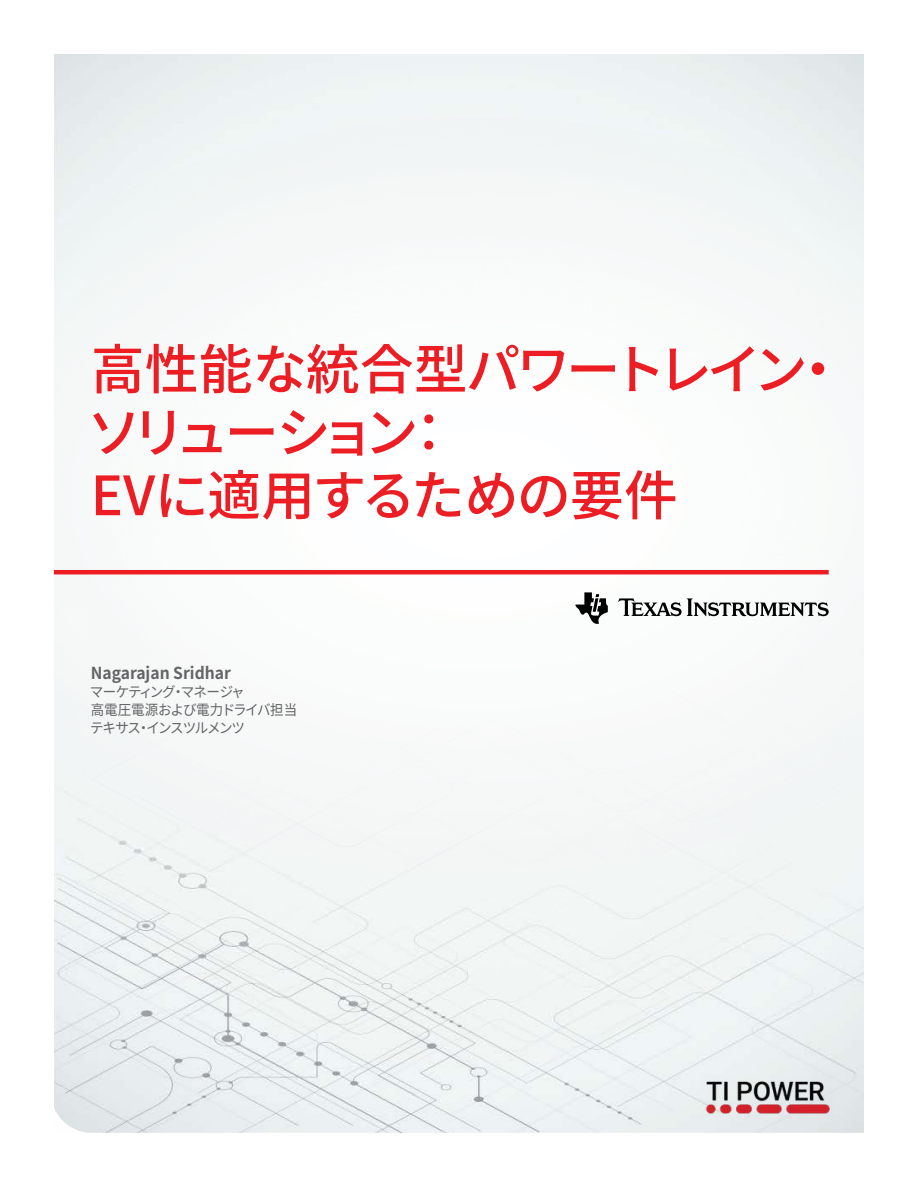
<style>
.page{position:relative;width:918px;height:1188px;background:#fff}
.page>*{position:absolute;margin:0;border:0;box-sizing:border-box;transform-origin:0 0}
.t1{font:500 54px/63px "Source Han Sans JP";letter-spacing:-.035em;color:#ed1d24}
.t2{font:700 16.5px "Source Han Sans JP";color:#636466;scale:.95 1}
.t3{font:14.25px/18px "Source Han Sans JP";letter-spacing:-.075em;color:#636466;scale:.95 1}
</style>
<div class="page">
<img style="left:54px;top:54px;width:810px;height:1079px">
<img style="left:159px;top:116px;width:661px;height:755px">
<div style="left:54px;top:174px;width:107px;height:640px;background:#f5f8f7"></div>
<div style="left:818px;top:181px;width:46px;height:626px;background:#f5f8f7"></div>
<svg style="left:575px;top:592px;width:33px;height:32px"></svg>
<svg style="left:618px;top:598px;width:211px;height:18px"></svg>
<img style="left:701px;top:1076px;width:133px;height:43px">
<hr style="left:54px;top:570px;width:775px;height:4px;background:#ed1d24">
<h1 class="t1" style="left:87px;top:339px;width:759px">高性能な統合型パワートレイン・ソリューション：<br>EVに適用するための要件</h1>
<p class="t2" style="left:91px;top:664px;width:149px">Nagarajan Sridhar</p>
<p class="t3" style="left:90px;top:683px;width:220px">マーケティング・マネージャ<br>高電圧電源および電力ドライバ担当テキサス・インスツルメンツ</p>
</div>
